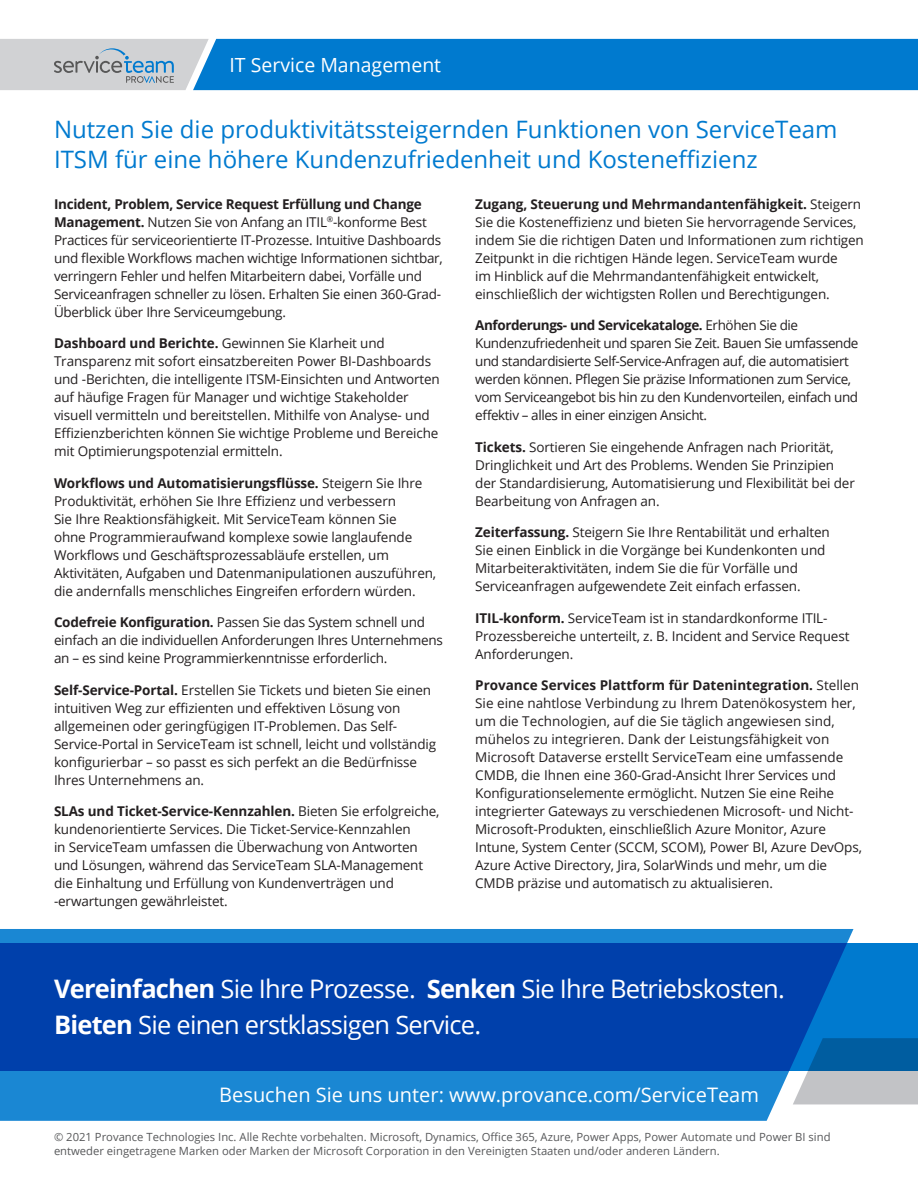
<style>
.page{position:relative;width:918px;height:1188px;background:#fff}
.page>*{position:absolute;margin:0;border:0;box-sizing:border-box;transform-origin:0 0}
.t1{font:25.5px/36px "Open Sans";letter-spacing:-.03em;color:#fff}
.subheads{font:24px/30px "Open Sans";color:#007acf}
.t2{font:19.95px "Open Sans";color:#fff}
.t3{font:19.5px "Open Sans";color:#fff}
.body{font:13.5px/18px "Open Sans";letter-spacing:-.01em;color:#231f20}
.body-2{font:13.5px/18px "Open Sans";letter-spacing:-.03em;color:#231f20}
.t4{font:11.25px/13.5px "Open Sans";color:#57585a}
.s1{font-weight:700}
</style>
<div class="page">
<div style="left:854px;top:1071px;width:64px;height:33px;background:#c2c3c6"></div>
<svg style="left:0;top:929px;width:854px;height:192px;background:#288cd3"></svg>
<svg style="left:0;top:944px;width:918px;height:127px;background:#0045ad"></svg>
<svg style="left:0;top:39px;width:918px;height:51px;background:#2c8ccf"></svg>
<p class="t3" style="left:230px;top:51px;width:213px">IT Service Management</p>
<p class="subheads" style="left:54px;top:113px;width:785px">Nutzen Sie die produktivitätssteigernden Funktionen von ServiceTeam<br>ITSM für eine höhere Kundenzufriedenheit und Kosteneffizienz</p>
<p class="body" style="left:54px;top:195px;width:390px"><span class="s1">Incident, Problem, Service Request Erfüllung und Change Management.</span> Nutzen Sie von Anfang an ITIL<sup>®</sup>-konforme Best Practices für serviceorientierte IT-Prozesse. Intuitive Dashboards und flexible Workflows machen wichtige Informationen sichtbar, verringern Fehler und helfen Mitarbeitern dabei, Vorfälle und Serviceanfragen schneller zu lösen. Erhalten Sie einen 360-Grad-Überblick über Ihre Serviceumgebung.</p>
<p class="body" style="left:54px;top:334px;width:387px"><span class="s1">Dashboard und Berichte.</span> Gewinnen Sie Klarheit und Transparenz mit sofort einsatzbereiten Power BI-Dashboards und -Berichten, die intelligente ITSM-Einsichten und Antworten auf häufige Fragen für Manager und wichtige Stakeholder visuell vermitteln und bereitstellen. Mithilfe von Analyse- und Effizienzberichten können Sie wichtige Probleme und Bereiche mit Optimierungspotenzial ermitteln.</p>
<p class="body" style="left:54px;top:474px;width:384px"><span class="s1">Workflows und Automatisierungsflüsse.</span> Steigern Sie Ihre Produktivität, erhöhen Sie Ihre Effizienz und verbessern<br>Sie Ihre Reaktionsfähigkeit. Mit ServiceTeam können Sie<br>ohne Programmieraufwand komplexe sowie langlaufende Workflows und Geschäftsprozessabläufe erstellen, um Aktivitäten, Aufgaben und Datenmanipulationen auszuführen, die andernfalls menschliches Eingreifen erfordern würden.</p>
<p class="body" style="left:54px;top:613px;width:390px"><span class="s1">Codefreie Konfiguration.</span> Passen Sie das System schnell und einfach an die individuellen Anforderungen Ihres Unternehmens an – es sind keine Programmierkenntnisse erforderlich.</p>
<p class="body" style="left:54px;top:681px;width:384px"><span class="s1">Self-Service-Portal.</span> Erstellen Sie Tickets und bieten Sie einen intuitiven Weg zur effizienten und effektiven Lösung von allgemeinen oder geringfügigen IT-Problemen. Das Self-Service-Portal in ServiceTeam ist schnell, leicht und vollständig konfigurierbar – so passt es sich perfekt an die Bedürfnisse Ihres Unternehmens an.</p>
<p class="body" style="left:54px;top:802px;width:387px"><span class="s1">SLAs und Ticket-Service-Kennzahlen.</span> Bieten Sie erfolgreiche, kundenorientierte Services. Die Ticket-Service-Kennzahlen<br>in ServiceTeam umfassen die Überwachung von Antworten und Lösungen, während das ServiceTeam SLA-Management die Einhaltung und Erfüllung von Kundenverträgen und -erwartungen gewährleistet.</p>
<p class="body" style="left:475px;top:194px;width:390px"><span class="s1">Zugang, Steuerung und Mehrmandantenfähigkeit.</span> Steigern Sie die Kosteneffizienz und bieten Sie hervorragende Services, indem Sie die richtigen Daten und Informationen zum richtigen Zeitpunkt in die richtigen Hände legen. ServiceTeam wurde<br>im Hinblick auf die Mehrmandantenfähigkeit entwickelt, einschließlich der wichtigsten Rollen und Berechtigungen.</p>
<p class="body-2" style="left:475px;top:316px;width:385px"><span class="s1">Anforderungs- und Servicekataloge.</span> Erhöhen Sie die Kundenzufriedenheit und sparen Sie Zeit. Bauen Sie umfassende und standardisierte Self-Service-Anfragen auf, die automatisiert werden können. Pflegen Sie präzise Informationen zum Service, vom Serviceangebot bis hin zu den Kundenvorteilen, einfach und effektiv – alles in einer einzigen Ansicht.</p>
<p class="body" style="left:475px;top:437px;width:381px"><span class="s1">Tickets.</span> Sortieren Sie eingehende Anfragen nach Priorität, Dringlichkeit und Art des Problems. Wenden Sie Prinzipien der Standardisierung, Automatisierung und Flexibilität bei der Bearbeitung von Anfragen an.</p>
<p class="body" style="left:475px;top:523px;width:356px"><span class="s1">Zeiterfassung.</span> Steigern Sie Ihre Rentabilität und erhalten Sie einen Einblick in die Vorgänge bei Kundenkonten und Mitarbeiteraktivitäten, indem Sie die für Vorfälle und Serviceanfragen aufgewendete Zeit einfach erfassen.</p>
<p class="body" style="left:475px;top:608px;width:376px"><span class="s1">ITIL-konform.</span> ServiceTeam ist in standardkonforme ITIL-<br>Prozessbereiche unterteilt, z. B. Incident and Service Request<br>Anforderungen.</p>
<p class="body" style="left:475px;top:676px;width:388px"><span class="s1">Provance Services Plattform für Datenintegration.</span> Stellen Sie eine nahtlose Verbindung zu Ihrem Datenökosystem her, um die Technologien, auf die Sie täglich angewiesen sind, mühelos zu integrieren. Dank der Leistungsfähigkeit von Microsoft Dataverse erstellt ServiceTeam eine umfassende CMDB, die Ihnen eine 360-Grad-Ansicht Ihrer Services und Konfigurationselemente ermöglicht. Nutzen Sie eine Reihe integrierter Gateways zu verschiedenen Microsoft- und Nicht-Microsoft-Produkten, einschließlich Azure Monitor, Azure Intune, System Center (SCCM, SCOM), Power BI, Azure DevOps, Azure Active Directory, Jira, SolarWinds und mehr, um die CMDB präzise und automatisch zu aktualisieren.</p>
<p class="t1" style="left:54px;top:970px;width:732px"><span class="s1">Vereinfachen</span> Sie Ihre Prozesse. <span class="s1">Senken</span> Sie Ihre Betriebskosten.<br><span class="s1">Bieten</span> Sie einen erstklassigen Service.</p>
<p class="t2" style="left:219px;top:1081px;width:541px">Besuchen Sie uns unter: www.provance.com/ServiceTeam</p>
<p class="t4" style="left:54px;top:1130px;width:778px">© 2021 Provance Technologies Inc. Alle Rechte vorbehalten. Microsoft, Dynamics, Office 365, Azure, Power Apps, Power Automate und Power BI sind entweder eingetragene Marken oder Marken der Microsoft Corporation in den Vereinigten Staaten und/oder anderen Ländern.</p>
</div>
